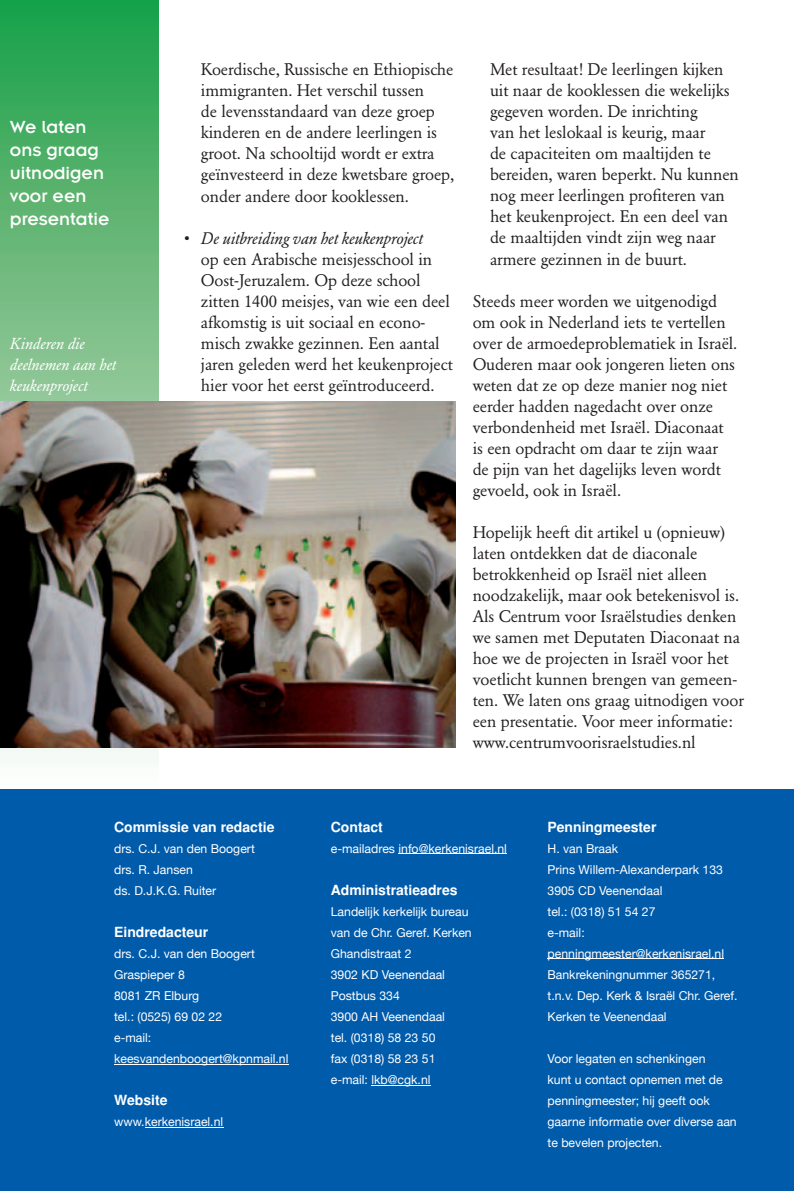
<style>
.page{position:relative;width:794px;height:1191px;background:#fff}
.page>*{position:absolute;margin:0;border:0;box-sizing:border-box;transform-origin:0 0}
.t1{font:19.25px/23.1px "Insignia";color:#fff}
.t2{font:16.62px/21px "Garamond BE";letter-spacing:-.005em;color:#231f20}
.t3{font:italic 16.62px "Garamond BE";letter-spacing:-.005em;color:#231f20}
.t4{font:italic 15.75px/21px "Garamond BE";color:#fff}
.t5{font:700 14px "Helvetica";color:#fff}
.t6{font:12.25px/21px "Helvetica Neue";color:#fff}
</style>
<div class="page">
<svg style="left:0;top:0;width:159px;height:753px;background:#59b471"></svg>
<div style="left:0;top:789px;width:794px;height:402px;background:#015bab"></div>
<hr style="left:114px;top:1063px;width:174px;height:1px;background:#fff">
<hr style="left:145px;top:1126px;width:78px;height:1px;background:#fff">
<hr style="left:398px;top:853px;width:109px;height:1px;background:#fff">
<hr style="left:371px;top:1084px;width:59px;height:1px;background:#fff">
<hr style="left:547px;top:958px;width:177px;height:1px;background:#fff">
<img style="left:0;top:401px;width:455px;height:346px">
<p class="t1" style="left:10px;top:117px;width:101px">We laten ons graag uitnodigen voor een presentatie</p>
<p class="t4" style="left:10px;top:334px;width:108px">Kinderen die deelnemen aan het keukenproject</p>
<p class="t2" style="left:201px;top:61px;width:255px">Koerdische, Russische en Ethiopische immigranten. Het verschil tussen<br>de levensstandaard van deze groep kinderen en de andere leerlingen is groot. Na schooltijd wordt er extra geïnvesteerd in deze kwetsbare groep, onder andere door kooklessen.</p>
<p class="t3" style="left:184px;top:231px;width:241px">• De uitbreiding van het keukenproject</p>
<p class="t2" style="left:201px;top:250px;width:254px">op een Arabische meisjesschool in Oost-Jeruzalem. Op deze school zitten 1400 meisjes, van wie een deel afkomstig is uit sociaal en econo&shy;misch zwakke gezinnen. Een aantal jaren geleden werd het keukenproject hier voor het eerst geïntroduceerd.</p>
<p class="t2" style="left:490px;top:61px;width:250px">Met resultaat! De leerlingen kijken uit naar de kooklessen die wekelijks gegeven worden. De inrichting<br>van het leslokaal is keurig, maar<br>de capaciteiten om maaltijden te bereiden, waren beperkt. Nu kunnen nog meer leerlingen profiteren van het keukenproject. En een deel van de maaltijden vindt zijn weg naar armere gezinnen in de buurt.</p>
<p class="t2" style="left:473px;top:292px;width:266px">Steeds meer worden we uitgenodigd om ook in Nederland iets te vertellen over de armoedeproblematiek in Israël.<br>Ouderen maar ook jongeren lieten ons weten dat ze op deze manier nog niet eerder hadden nagedacht over onze verbondenheid met Israël. Diaconaat is een opdracht om daar te zijn waar de pijn van het dagelijks leven wordt gevoeld, ook in Israël.</p>
<p class="t2" style="left:473px;top:523px;width:273px">Hopelijk heeft dit artikel u (opnieuw) laten ontdekken dat de diaconale betrokkenheid op Israël niet alleen noodzakelijk, maar ook betekenisvol is.<br>Als Centrum voor Israël studies denken we samen met Deputaten Diaconaat na hoe we de projecten in Israël voor het voetlicht kunnen brengen van gemeen&shy;ten. We laten ons graag uitnodigen voor een presentatie. Voor meer informatie: www.centrumvoorisraelstudies.nl</p>
<p class="t5" style="left:114px;top:821px;width:162px">Commissie van redactie</p>
<p class="t6" style="left:114px;top:837px;width:142px">drs. C.J. van den Boogert drs. R. Jansen<br>ds. D.J.K.G. Ruiter</p>
<p class="t5" style="left:114px;top:926px;width:96px">Eindredacteur</p>
<p class="t6" style="left:114px;top:942px;width:176px">drs. C.J. van den Boogert<br>Graspieper 8<br>8081 ZR Elburg<br>tel.: (0525) 69 02 22<br>e-mail: keesvandenboogert@kpnmail.nl</p>
<p class="t5" style="left:114px;top:1094px;width:55px">Website</p>
<p class="t6" style="left:114px;top:1110px;width:111px">www.kerkenisrael.nl</p>
<p class="t5" style="left:331px;top:821px;width:54px">Contact</p>
<p class="t6" style="left:331px;top:837px;width:178px">e-mailadres info@kerkenisrael.nl</p>
<p class="t5" style="left:331px;top:884px;width:128px">Administratieadres</p>
<p class="t6" style="left:331px;top:900px;width:142px">Landelijk kerkelijk bureau van de Chr. Geref. Kerken<br>Ghandistraat 2<br>3902 KD Veenendaal<br>Postbus 334<br>3900 AH Veenendaal<br>tel. (0318) 58 23 50<br>fax (0318) 58 23 51 e-mail: lkb@cgk.nl</p>
<p class="t5" style="left:547px;top:821px;width:110px">Penningmeester</p>
<p class="t6" style="left:547px;top:837px;width:191px">H. van Braak<br>Prins Willem-Alexanderpark 133<br>3905 CD Veenendaal<br>tel.: (0318) 51 54 27<br>e-mail: penningmeester@kerkenisrael.nl<br>Bankrekeningnummer 365271, t.n.v. Dep. Kerk &amp; Israël Chr. Geref.<br>Kerken te Veenendaal</p>
<p class="t6" style="left:547px;top:1047px;width:191px">Voor legaten en schenkingen<br>kunt u contact opnemen met de penningmeester; hij geeft ook gaarne informatie over diverse aan te bevelen projecten.</p>
</div>
